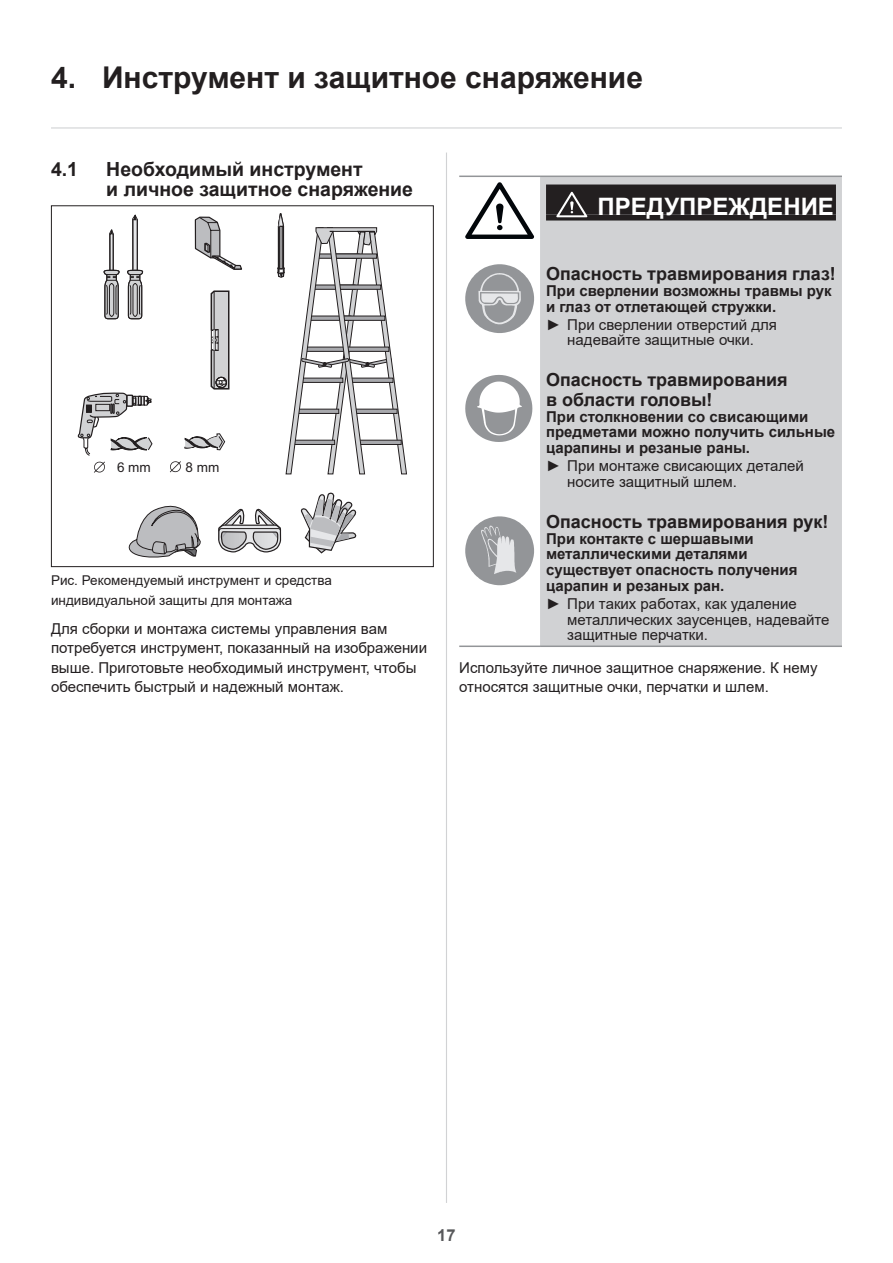
<style>
.page{position:relative;width:893px;height:1263px;background:#fff}
.page>*{position:absolute;margin:0;border:0;box-sizing:border-box;transform-origin:0 0}
.t1{font:700 30px "Arial";color:#231f20}
.t2{font:700 24px "Arial";color:#fff}
.t3{font:700 19.5px/20.2px "Arial";color:#231f20}
.t4{font:700 18px/19.5px "Arial";color:#231f20}
.t5{font:700 16.5px "Arial";color:#57585a}
.t6{font:15px/15.8px "Arial";color:#231f20}
.t7{font:700 15px/15.8px "Arial";color:#231f20}
.t8{font:13.5px/19.5px "Arial";color:#231f20}
</style>
<div class="page">
<hr style="left:51px;top:127px;width:791px;height:2px;background:#d1d2d4">
<hr style="left:446px;top:153px;width:1px;height:1050px;background:#d1d2d4">
<div style="left:540px;top:177px;width:302px;height:468px;background:#d1d2d4"></div>
<hr style="left:540px;top:176px;width:302px;height:1px;background:#939598">
<hr style="left:459px;top:645px;width:81px;height:2px;background:#939598">
<hr style="left:540px;top:645px;width:302px;height:2px;background:#939598">
<div style="left:546px;top:184px;width:290px;height:30px;background:#231f20"></div>
<div style="left:546px;top:214px;width:290px;height:6px;background:#231f20"></div>
<svg style="left:556px;top:192px;width:31px;height:25px"></svg>
<svg style="left:459px;top:176px;width:81px;height:470px"></svg>
<svg style="left:78px;top:213px;width:329px;height:345px"></svg>
<div style="left:51px;top:205px;width:383px;height:362px;border:1px solid #231f20"></div>
<h1 class="t1" style="left:51px;top:56px;width:593px">4. Инструмент и защитное снаряжение</h1>
<h3 class="t3" style="left:51px;top:159px;width:29px">4.1</h3>
<h3 class="t3" style="left:106px;top:159px;width:308px">Необходимый инструмент<br>и личное защитное снаряжение</h3>
<p class="t8" style="left:117px;top:458px;width:35px">6 mm</p>
<p class="t8" style="left:185px;top:457px;width:35px">8 mm</p>
<p class="t8" style="left:51px;top:570px;width:282px">Рис. Рекомендуемый инструмент и средства индивидуальной защиты для монтажа</p>
<p class="t6" style="left:51px;top:619px;width:378px;line-height:19.5px">Для сборки и монтажа системы управления вам потребуется инструмент, показанный на изображении выше. Приготовьте необходимый инструмент, чтобы обеспечить быстрый и надежный монтаж.</p>
<h2 class="t2" style="left:598px;top:189px;width:238px">ПРЕДУПРЕЖДЕНИЕ</h2>
<p class="t4" style="left:546px;top:264px;width:291px">Опасность травмирования глаз!</p>
<p class="t7" style="left:546px;top:283px;width:287px">При сверлении возможны травмы рук и глаз от отлетающей стружки.</p>
<p class="t6" style="left:546px;top:316px;width:232px;text-align:center">► При сверлении отверстий для надевайте защитные очки.</p>
<p class="t4" style="left:546px;top:370px;width:243px">Опасность травмирования в области головы!</p>
<p class="t7" style="left:546px;top:409px;width:291px">При столкновении со свисающими предметами можно получить сильные царапины и резаные раны.</p>
<p class="t6" style="left:567px;top:458px;width:238px;text-indent:-21px">► При монтаже свисающих деталей носите защитный шлем.</p>
<p class="t4" style="left:546px;top:512px;width:284px">Опасность травмирования рук!</p>
<p class="t7" style="left:546px;top:531px;width:253px">При контакте с шершавыми металлическими деталями существует опасность получения царапин и резаных ран.</p>
<p class="t6" style="left:567px;top:595px;width:264px;text-indent:-21px">► При таких работах, как удаление металлических заусенцев, надевайте защитные перчатки.</p>
<p class="t6" style="left:459px;top:658px;width:360px;line-height:19.5px">Используйте личное защитное снаряжение. К нему относятся защитные очки, перчатки и шлем.</p>
<p class="t5" style="left:437px;top:1224px;width:20px">17</p>
</div>
